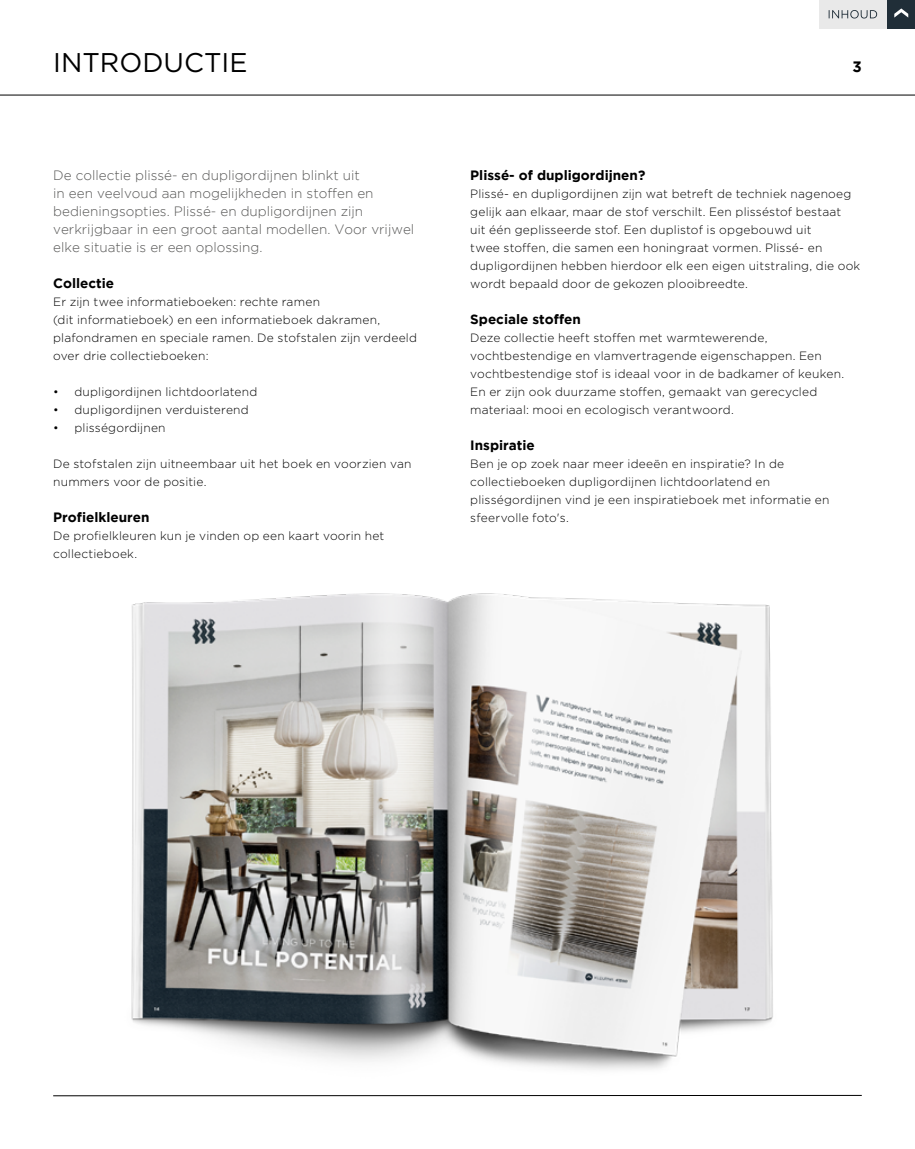
<style>
.page{position:relative;width:915px;height:1149px;background:#fff}
.page>*{position:absolute;margin:0;border:0;box-sizing:border-box;transform-origin:0 0}
.t1{font:27px "Gotham";color:#000}
.t2{font:700 15px "Gotham";color:#000}
.t3{font:300 13.5px/18px "Gotham";color:#575756}
.t4{font:700 13.5px "Gotham";color:#000}
.t5{font:300 12px/18px "Gotham";letter-spacing:.015em;color:#000}
</style>
<div class="page">
<hr style="left:53px;top:1094px;width:808px;height:1px;background:#000">
<hr style="left:0;top:95px;width:914px;height:1px;background:#000">
<img style="left:64px;top:593px;width:776px;height:502px">
<div style="left:886px;top:0;width:28px;height:29px;background:#202e38"></div>
<svg style="left:894px;top:8px;width:13px;height:10px"></svg>
<div style="left:819px;top:0;width:67px;height:29px;background:#e9e9e9"></div>
<svg style="left:828px;top:10px;width:48px;height:9px"></svg>
<h1 class="t1" style="left:53px;top:45px;width:196px">INTRODUCTIE</h1>
<p class="t2" style="left:852px;top:58px;width:11px">3</p>
<p class="t3" style="left:53px;top:166px;width:362px">De collectie plissé- en dupligordijnen blinkt uit<br>in een veelvoud aan mogelijkheden in stoffen en bedieningsopties. Plissé- en dupligordijnen zijn verkrijgbaar in een groot aantal modellen. Voor vrijwel elke situatie is er een oplossing.</p>
<p class="t4" style="left:53px;top:275px;width:63px">Collectie</p>
<p class="t5" style="left:53px;top:292px;width:365px">Er zijn twee informatieboeken: rechte ramen<br>(dit informatieboek) en een informatieboek dakramen, plafondramen en speciale ramen. De stofstalen zijn verdeeld over drie collectieboeken:</p>
<p class="t5" style="left:53px;top:382px;width:205px">• dupligordijnen lichtdoorlatend</p>
<p class="t5" style="left:53px;top:400px;width:197px">• dupligordijnen verduisterend</p>
<p class="t5" style="left:53px;top:418px;width:114px">• plisségordijnen</p>
<p class="t5" style="left:53px;top:454px;width:360px">De stofstalen zijn uitneembaar uit het boek en voorzien van nummers voor de positie.</p>
<p class="t4" style="left:53px;top:509px;width:98px">Profielkleuren</p>
<p class="t5" style="left:53px;top:526px;width:332px">De profielkleuren kun je vinden op een kaart voorin het collectieboek.</p>
<p class="t4" style="left:470px;top:167px;width:176px">Plissé- of dupligordijnen?</p>
<p class="t5" style="left:470px;top:184px;width:391px">Plissé- en dupligordijnen zijn wat betreft de techniek nagenoeg gelijk aan elkaar, maar de stof verschilt. Een plisséstof bestaat<br>uit één geplisseerde stof. Een duplistof is opgebouwd uit<br>twee stoffen, die samen een honingraat vormen. Plissé- en dupligordijnen hebben hierdoor elk een eigen uitstraling, die ook wordt bepaald door de gekozen plooibreedte.</p>
<p class="t4" style="left:470px;top:311px;width:112px">Speciale stoffen</p>
<p class="t5" style="left:470px;top:328px;width:375px">Deze collectie heeft stoffen met warmtewerende, vochtbestendige en vlamvertragende eigenschappen. Een vochtbestendige stof is ideaal voor in de badkamer of keuken.<br>En er zijn ook duurzame stoffen, gemaakt van gerecycled materiaal: mooi en ecologisch verantwoord.</p>
<p class="t4" style="left:470px;top:437px;width:66px">Inspiratie</p>
<p class="t5" style="left:470px;top:454px;width:360px">Ben je op zoek naar meer ideeën en inspiratie? In de collectieboeken dupligordijnen lichtdoorlatend en plisségordijnen vind je een inspiratieboek met informatie en sfeervolle foto's.</p>
</div>
